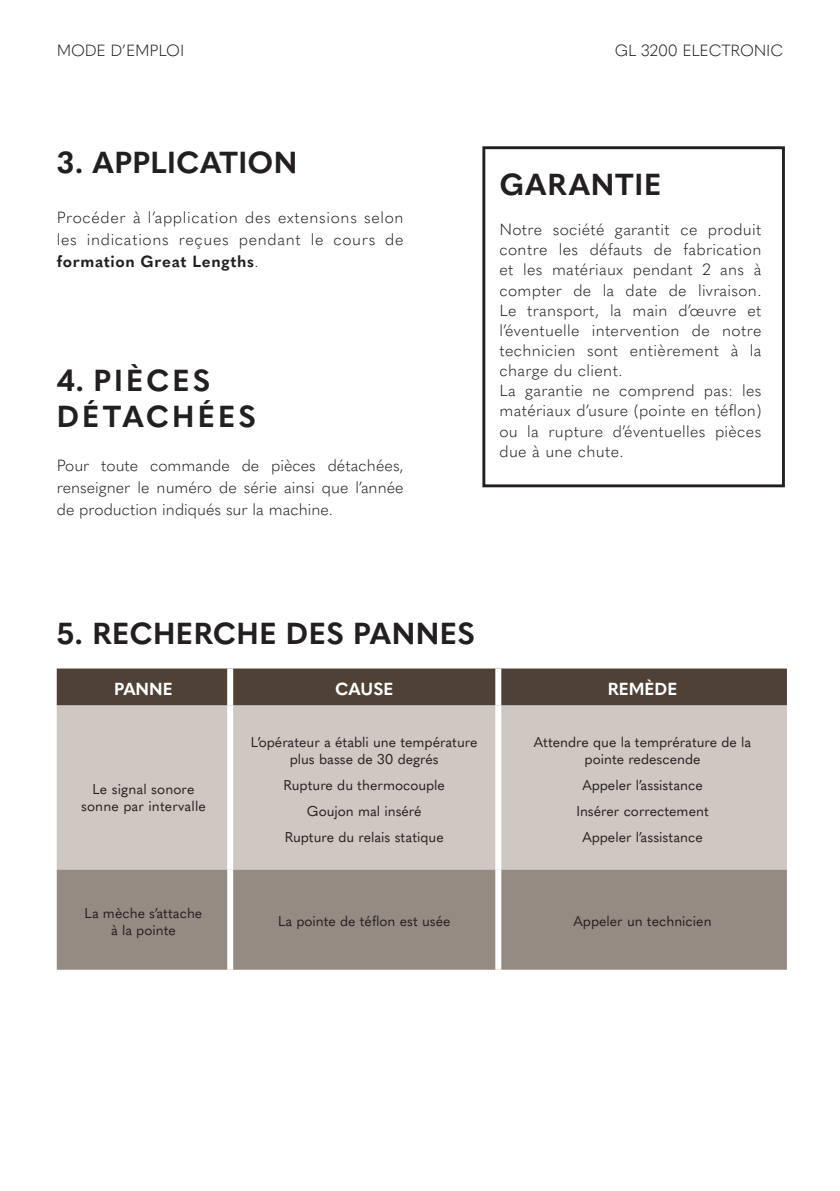
<style>
.page{position:relative;width:840px;height:1191px;background:#fff}
.page>*{position:absolute;margin:0;border:0;box-sizing:border-box;transform-origin:0 0}
.t1{font:700 30px "Quasimoda";letter-spacing:.02em;color:#231f20}
.t2{font:700 30px/36px "Quasimoda";letter-spacing:.1em;color:#231f20}
.t3{font:700 17.2px "Quasimoda";color:#fff}
.t4{font:300 16px/20.2px "Quasimoda";letter-spacing:.02em;color:#231f20;text-align:justify}
.t5{font:300 16px "Quasimoda";letter-spacing:-.01em;color:#231f20}
.t6{font:14px/16.8px "Quasimoda";color:#231f20;text-align:center}
.s1{font-weight:700}
</style>
<div class="page">
<div style="left:482px;top:146px;width:302px;height:341px;border:3px solid #231f20"></div>
<div style="left:57px;top:668px;width:729px;height:37px;background:#4f4136"></div>
<div style="left:57px;top:705px;width:729px;height:164px;background:#cec7c2"></div>
<div style="left:57px;top:869px;width:729px;height:100px;background:#968b82"></div>
<div style="left:227px;top:668px;width:6px;height:37px;background:#fff"></div>
<div style="left:495px;top:668px;width:6px;height:37px;background:#fff"></div>
<div style="left:227px;top:869px;width:6px;height:100px;background:#fff"></div>
<div style="left:495px;top:869px;width:6px;height:100px;background:#fff"></div>
<div style="left:227px;top:705px;width:6px;height:164px;background:#fff"></div>
<div style="left:495px;top:705px;width:6px;height:164px;background:#fff"></div>
<p class="t5" style="left:57px;top:38px;width:129px">MODE D’EMPLOI</p>
<p class="t5" style="left:614px;top:38px;width:170px">GL 3200 ELECTRONIC</p>
<h1 class="t1" style="left:57px;top:139px;width:242px">3. APPLICATION</h1>
<p class="t4" style="left:57px;top:206px;width:348px;line-height:22px">Procéder à l’application des extensions selon les indications reçues pendant le cours de <span class="s1">formation Great Lengths</span>.</p>
<h1 class="t2" style="left:57px;top:360px;width:201px">4. PIÈCES<br>DÉTACHÉES</h1>
<p class="t4" style="left:57px;top:454px;width:348px;line-height:22px">Pour toute commande de pièces détachées, renseigner le numéro de série ainsi que l’année de production indiqués sur la machine.</p>
<h1 class="t1" style="left:499px;top:161px;width:163px">GARANTIE</h1>
<p class="t4" style="left:499px;top:218px;width:263px;text-align:left">Notre société garantit ce produit contre les défauts de fabrication et les matériaux pendant 2 ans à compter de la date de livraison.<br>Le transport, la main d’œuvre et l’éventuelle intervention de notre technicien sont entièrement à la charge du client.<br>La garantie ne comprend pas: les matériaux d’usure (pointe en téflon) ou la rupture d’éventuelles pièces due à une chute.</p>
<h1 class="t1" style="left:57px;top:610px;width:419px">5. RECHERCHE DES PANNES</h1>
<p class="t3" style="left:114px;top:676px;width:60px">PANNE</p>
<p class="t3" style="left:335px;top:676px;width:60px">CAUSE</p>
<p class="t3" style="left:607px;top:676px;width:71px">REMÈDE</p>
<p class="t6" style="left:81px;top:780px;width:126px">Le signal sonore sonne par intervalle</p>
<p class="t6" style="left:251px;top:732px;width:228px">L’opérateur a établi une température plus basse de 30 degrés</p>
<p class="t6" style="left:283px;top:770px;width:163px;line-height:26px">Rupture du thermocouple<br>Goujon mal inséré<br>Rupture du relais statique</p>
<p class="t6" style="left:533px;top:732px;width:219px">Attendre que la temprérature de la pointe redescende</p>
<p class="t6" style="left:576px;top:770px;width:134px;line-height:26px">Appeler l’assistance<br>Insérer correctement<br>Appeler l’assistance</p>
<p class="t6" style="left:84px;top:903px;width:119px">La mèche s’attache à la pointe</p>
<p class="t6" style="left:278px;top:912px;width:174px">La pointe de téflon est usée</p>
<p class="t6" style="left:573px;top:912px;width:139px">Appeler un technicien</p>
</div>
